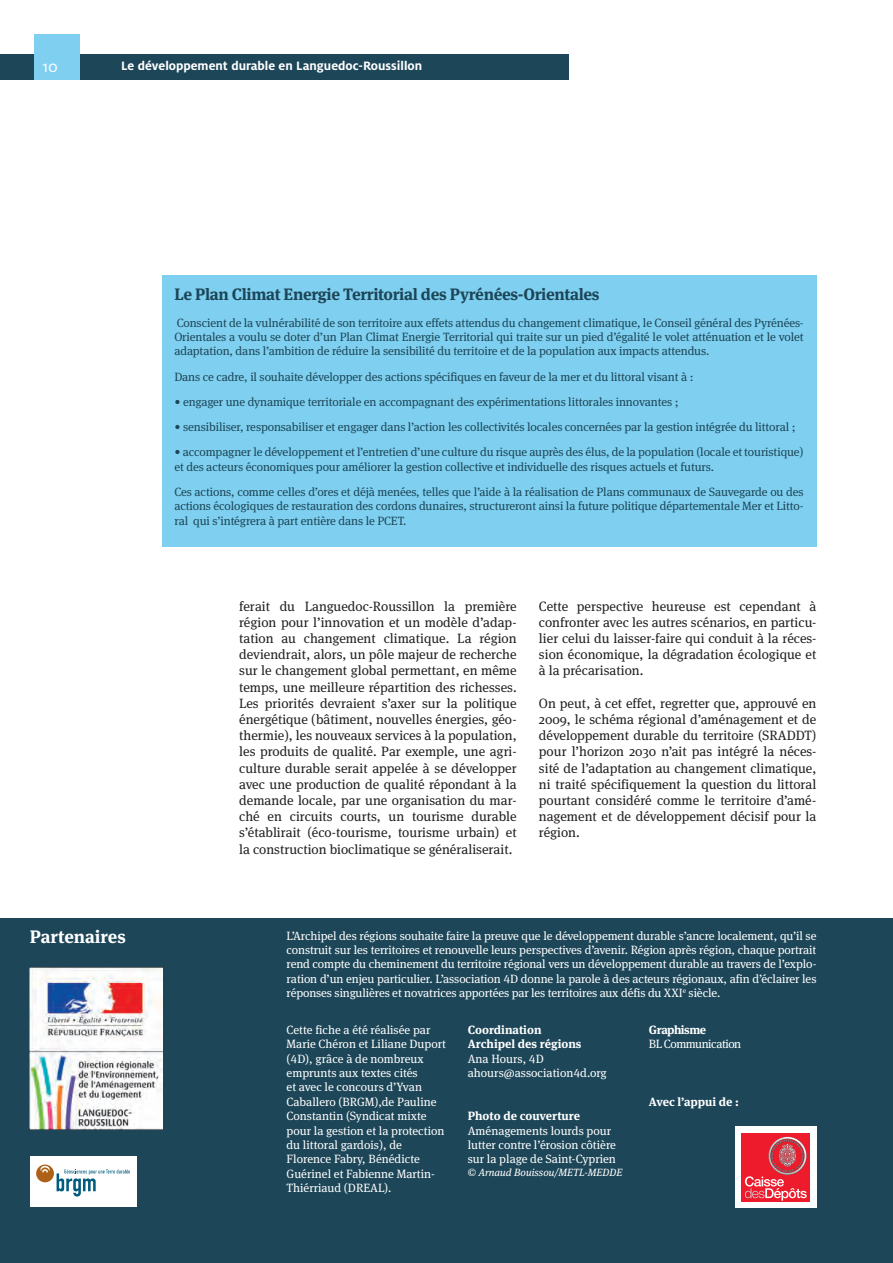
<style>
.page{position:relative;width:893px;height:1263px;background:#fff}
.page>*{position:absolute;margin:0;border:0;box-sizing:border-box;transform-origin:0 0}
.t1{font:700 18px "Meta Serif Tf";color:#fff}
.t2{font:17.1px "Milo OT";color:#fff}
.t3{font:700 16.5px "Meta Serif";letter-spacing:-.02em;color:#1d4658}
.t4{font:13.5px/16.2px "Meta Serif";color:#231f20;text-align:justify}
.t5{font:700 13.5px "Milo OT";letter-spacing:-.005em;color:#fff}
.t6{font:12px/14.4px "Meta Serif";letter-spacing:-.01em;color:#1d4658;text-align:justify}
.t7{font:12px/14.4px "Meta Serif Tf";color:#fff}
.t8{font:12px/14.4px "Meta Serif";color:#fff}
.t9{font:700 12px/14.4px "Meta Serif Tf";color:#fff}
.t10{font:12px "Meta Serif Tf";letter-spacing:-.04em;color:#fff}
.t11{font:700 12px "Meta Serif Tf";letter-spacing:-.04em;color:#fff}
.t12{font:italic 10.5px "Meta Serif";color:#fff}
.s1{font-style:normal}
</style>
<div class="page">
<div style="left:0;top:54px;width:569px;height:26px;background:#1d4658"></div>
<div style="left:0;top:918px;width:893px;height:345px;background:#1d4658"></div>
<div style="left:735px;top:1127px;width:81px;height:81px;background:#fff"></div>
<div style="left:742px;top:1133px;width:68px;height:68px;background:#ee1b2c"></div>
<svg style="left:745px;top:1137px;width:62px;height:63px"></svg>
<img style="left:30px;top:968px;width:132px;height:161px">
<div style="left:31px;top:1156px;width:106px;height:50px;background:#fff"></div>
<svg style="left:36px;top:1164px;width:94px;height:32px"></svg>
<div style="left:162px;top:275px;width:654px;height:272px;background:#7fd0f0"></div>
<div style="left:34px;top:34px;width:46px;height:46px;background:#7fd0f0"></div>
<p class="t2" style="left:43px;top:57px;width:17px">10</p>
<p class="t5" style="left:121px;top:58px;width:303px">Le développement durable en Languedoc-Roussillon</p>
<p class="t3" style="left:174px;top:281px;width:427px">Le Plan Climat Energie Territorial des Pyrénées-Orientales</p>
<p class="t6" style="left:174px;top:314px;width:631px">Conscient de la vulnérabilité de son territoire aux effets attendus du changement climatique, le Conseil général des Pyrénées-Orientales a voulu se doter d’un Plan Climat Energie Territorial qui traite sur un pied d’égalité le volet atténuation et le volet adaptation, dans l’ambition de réduire la sensibilité du territoire et de la population aux impacts attendus.</p>
<p class="t6" style="left:174px;top:368px;width:521px">Dans ce cadre, il souhaite développer des actions spécifiques en faveur de la mer et du littoral visant à :</p>
<p class="t6" style="left:174px;top:393px;width:506px">• engager une dynamique territoriale en accompagnant des expérimentations littorales innovantes ;</p>
<p class="t6" style="left:174px;top:418px;width:623px">• sensibiliser, responsabiliser et engager dans l’action les collectivités locales concernées par la gestion intégrée du littoral ;</p>
<p class="t6" style="left:174px;top:444px;width:631px">• accompagner le développement et l’entretien d’une culture du risque auprès des élus, de la population (locale et touristique) et des acteurs économiques pour améliorer la gestion collective et individuelle des risques actuels et futurs.</p>
<p class="t6" style="left:174px;top:483px;width:631px">Ces actions, comme celles d’ores et déjà menées, telles que l’aide à la réalisation de Plans communaux de Sauvegarde ou des actions écologiques de restauration des cordons dunaires, structureront ainsi la future politique départementale Mer et Litto&shy;ral qui s’intégrera à part entière dans le PCET.</p>
<p class="t4" style="left:239px;top:596px;width:279px">ferait du Languedoc-Roussillon la première région pour l’innovation et un modèle d’adap&shy;tation au changement climatique. La région deviendrait, alors, un pôle majeur de recherche sur le changement global permettant, en même temps, une meilleure répartition des richesses.<br>Les priorités devraient s’axer sur la politique énergétique (bâtiment, nouvelles énergies, géo&shy;thermie), les nouveaux services à la population, les produits de qualité. Par exemple, une agri&shy;culture durable serait appelée à se développer avec une production de qualité répondant à la demande locale, par une organisation du mar&shy;ché en circuits courts, un tourisme durable s’établirait (éco-tourisme, tourisme urbain) et la construction bioclimatique se généraliserait.</p>
<p class="t4" style="left:539px;top:596px;width:279px">Cette perspective heureuse est cependant à confronter avec les autres scénarios, en particu&shy;lier celui du laisser-faire qui conduit à la réces&shy;sion économique, la dégradation écologique et à la précarisation.</p>
<p class="t4" style="left:539px;top:693px;width:279px">On peut, à cet effet, regretter que, approuvé en 2009, le schéma régional d’aménagement et de développement durable du territoire (SRADDT) pour l’horizon 2030 n’ait pas intégré la néces&shy;sité de l’adaptation au changement climatique, ni traité spécifiquement la question du littoral pourtant considéré comme le territoire d’amé&shy;nagement et de développement décisif pour la région.</p>
<h1 class="t1" style="left:30px;top:921px;width:98px">Partenaires</h1>
<p class="t7" style="left:287px;top:927px;width:531px;text-align:justify">L’Archipel des régions souhaite faire la preuve que le développement durable s’ancre localement, qu’il se construit sur les territoires et renouvelle leurs perspectives d’avenir. Région après région, chaque portrait rend compte du cheminement du territoire régional vers un développement durable au travers de l’explo&shy;ration d’un enjeu particulier. L’association 4D donne la parole à des acteurs régionaux, afin d’éclairer les réponses singulières et novatrices apportées par les territoires aux défis du XXI<sup>e</sup> siècle.</p>
<p class="t7" style="left:287px;top:1021px;width:161px">Cette fiche a été réalisée par<br>Marie Chéron et Liliane Duport (4D), grâce à de nombreux emprunts aux textes cités<br>et avec le concours d’Yvan<br>Caballero (BRGM),de Pauline<br>Constantin (Syndicat mixte pour la gestion et la protection du littoral gardois), de<br>Florence Fabry, Bénédicte<br>Guérinel et Fabienne Martin-<br>Thiérriaud (DREAL).</p>
<p class="t9" style="left:468px;top:1021px;width:115px">Coordination<br>Archipel des régions</p>
<p class="t7" style="left:468px;top:1050px;width:141px">Ana Hours, 4D ahours@association4d.org</p>
<p class="t9" style="left:468px;top:1108px;width:114px">Photo de couverture</p>
<p class="t8" style="left:468px;top:1122px;width:150px">Aménagements lourds pour lutter contre l’érosion côtière sur la plage de Saint-Cyprien</p>
<p class="t12" style="left:468px;top:1163px;width:156px"><span class="s1">©</span> Arnaud Bouissou/METL-MEDDE</p>
<p class="t11" style="left:649px;top:1019px;width:59px">Graphisme</p>
<p class="t10" style="left:649px;top:1034px;width:94px">BL Communication</p>
<p class="t9" style="left:649px;top:1093px;width:92px">Avec l’appui de :</p>
</div>
